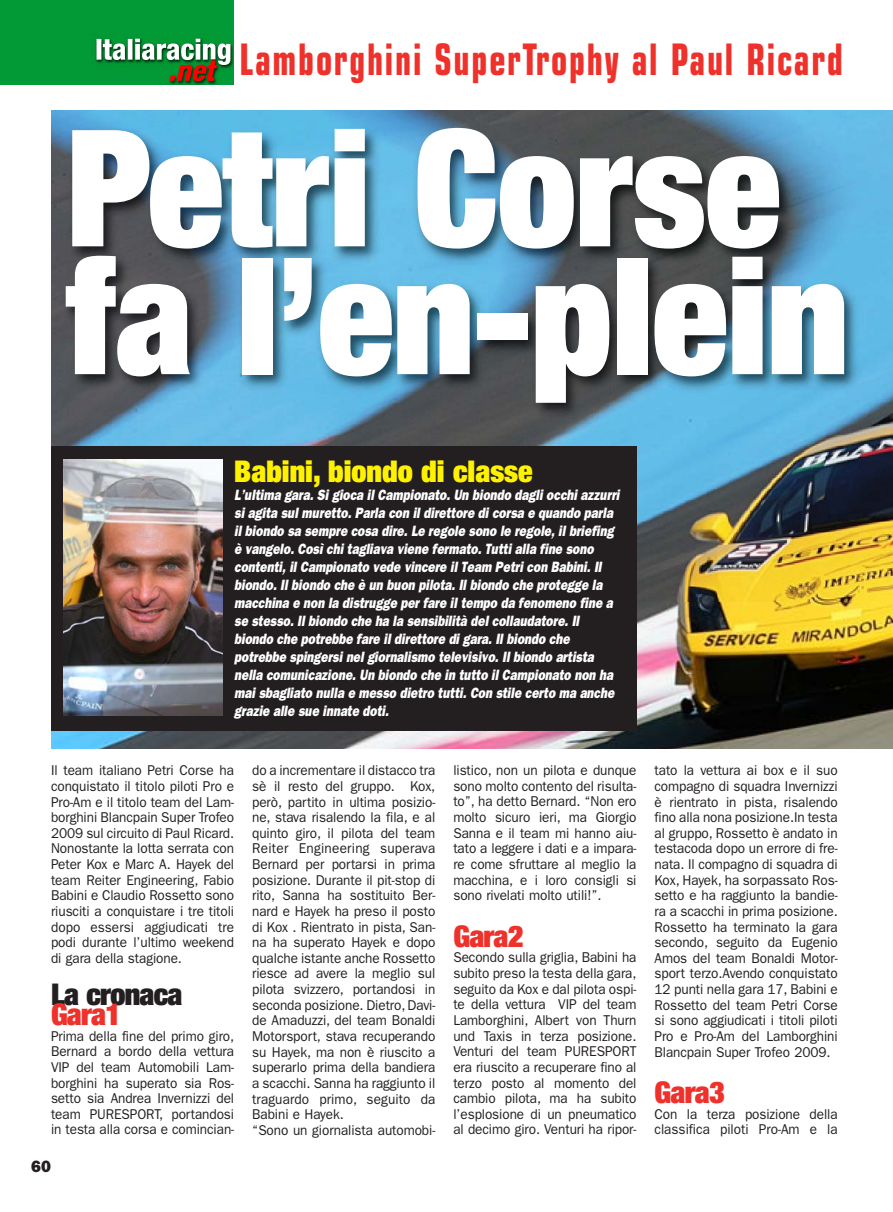
<style>
.page{position:relative;width:893px;height:1212px;background:#fff}
.page>*{position:absolute;margin:0;border:0;box-sizing:border-box;transform-origin:0 0}
.t1{font:900 condensed 162.6px/127.8px "Helvetica Neue LT Std";color:#fff;scale:.96 1}
.t2{font:700 condensed 43.5px "Eurostile LT Std";letter-spacing:.05em;color:#ee312a;scale:.8 1}
.t3{font:900 condensed 30px "Helvetica Neue LT Std";color:#fff200}
.t4{font:900 condensed 30px "Helvetica Neue LT Std";letter-spacing:-.025em;color:#ee312a}
.t5{font:900 condensed 30px "Helvetica Neue LT Std";letter-spacing:-.025em;color:#231f20}
.t6{font:16.5px "ITC Franklin Gothic Std Hvy";color:#231f20}
.t7{font:italic 15px/18px "ITC Franklin Gothic Std Hvy";color:#fff;scale:.8 1}
.t8{font:14.25px/15.6px "ITC Franklin Gothic Std";letter-spacing:-.005em;color:#231f20;text-align:justify;scale:.95 1}
</style>
<div class="page">
<div style="left:0;top:0;width:234px;height:85px;background:#029a36"></div>
<img style="left:97px;top:39px;width:133px;height:42px">
<img style="left:51px;top:601px;width:842px;height:147px">
<img style="left:51px;top:110px;width:842px;height:491px">
<div style="left:51px;top:446px;width:585px;height:284px;background:#231f20"></div>
<img style="left:64px;top:459px;width:159px;height:257px">
<h2 class="t2" style="left:239px;top:44px;width:756px">Lamborghini SuperTrophy al Paul Ricard</h2>
<h1 class="t1" style="left:66px;top:138px;width:816px">Petri Corse fa l’en-plein</h1>
<h3 class="t3" style="left:234px;top:460px;width:300px">Babini, biondo di classe</h3>
<p class="t7" style="left:234px;top:487px;width:486px">L ’ultima gara. Si gioca il Campionato. Un biondo dagli occhi azzurri si agita sul muretto. Parla con il direttore di corsa e quando parla il biondo sa sempre cosa dire. Le regole sono le regole, il briefing è vangelo. Così chi tagliava viene fermato. Tutti alla fine sono contenti, il Campionato vede vincere il Team Petri con Babini. Il biondo. Il biondo che è un buon pilota. Il biondo che protegge la macchina e non la distrugge per fare il tempo da fenomeno fine a se stesso. Il biondo che ha la sensibilità del collaudatore. Il biondo che potrebbe fare il direttore di gara. Il biondo che potrebbe spingersi nel giornalismo televisivo. Il biondo artista nella comunicazione. Un biondo che in tutto il Campionato non ha mai sbagliato nulla e messo dietro tutti. Con stile certo ma anche grazie alle sue innate doti.</p>
<p class="t8" style="left:51px;top:764px;width:194px">Il team italiano Petri Corse ha conquistato il titolo piloti Pro e Pro-Am e il titolo team del Lam&shy;borghini Blancpain Super Trofeo 2009 sul circuito di Paul Ricard.<br>Nonostante la lotta serrata con Peter Kox e Marc A. Hayek del team Reiter Engineering, Fabio Babini e Claudio Rossetto sono riusciti a conquistare i tre titoli dopo essersi aggiudicati tre podi durante l’ultimo weekend di gara della stagione.</p>
<h3 class="t5" style="left:51px;top:984px;width:133px">La cronaca</h3>
<h3 class="t4" style="left:51px;top:1003px;width:72px">Gara1</h3>
<p class="t8" style="left:51px;top:1029px;width:194px">Prima della fine del primo giro, Bernard a bordo della vettura VIP del team Automobili Lam&shy;borghini ha superato sia Ros&shy;setto sia Andrea Invernizzi del team PURESPORT, portandosi in testa alla corsa e comincian-</p>
<p class="t6" style="left:31px;top:1160px;width:21px">60</p>
<p class="t8" style="left:252px;top:764px;width:194px;text-align:left">do a incrementare il distacco tra sè il resto del gruppo. Kox, però, partito in ultima posizio&shy;ne, stava risalendo la fila, e al quinto giro, il pilota del team<br>Reiter Engineering superava<br>Bernard per portarsi in prima posizione. Durante il pit-stop di rito, Sanna ha sostituito Ber&shy;nard e Hayek ha preso il posto di Kox . Rientrato in pista, San&shy;na ha superato Hayek e dopo qualche istante anche Rossetto riesce ad avere la meglio sul pilota svizzero, portandosi in seconda posizione. Dietro, Davi&shy;de Amaduzzi, del team Bonaldi<br>Motorsport, stava recuperando su Hayek, ma non è riuscito a superarlo prima della bandiera a scacchi. Sanna ha raggiunto il traguardo primo, seguito da<br>Babini e Hayek.<br>“Sono un giornalista automobi-</p>
<p class="t8" style="left:453px;top:764px;width:194px">listico, non un pilota e dunque sono molto contento del risulta&shy;to”, ha detto Bernard. “Non ero molto sicuro ieri, ma Giorgio Sanna e il team mi hanno aiu&shy;tato a leggere i dati e a impara&shy;re come sfruttare al meglio la macchina, e i loro consigli si sono rivelati molto utili!”.</p>
<h3 class="t4" style="left:453px;top:925px;width:72px">Gara2</h3>
<p class="t8" style="left:453px;top:951px;width:194px">Secondo sulla griglia, Babini ha subito preso la testa della gara, seguito da Kox e dal pilota ospi&shy;te della vettura VIP del team Lamborghini, Albert von Thurn und Taxis in terza posizione.<br>Venturi del team PURESPORT era riuscito a recuperare fino al terzo posto al momento del cambio pilota, ma ha subito l’esplosione di un pneumatico al decimo giro. Venturi ha ripor-</p>
<p class="t8" style="left:654px;top:764px;width:194px">tato la vettura ai box e il suo compagno di squadra Invernizzi è rientrato in pista, risalendo fino alla nona posizione.In testa al gruppo, Rossetto è andato in testacoda dopo un errore di fre&shy;nata. Il compagno di squadra di Kox, Hayek, ha sorpassato Ros&shy;setto e ha raggiunto la bandie&shy;ra a scacchi in prima posizione.<br>Rossetto ha terminato la gara secondo, seguito da Eugenio Amos del team Bonaldi Motor&shy;sport terzo.Avendo conquistato 12 punti nella gara 17, Babini e Rossetto del team Petri Corse si sono aggiudicati i titoli piloti Pro e Pro-Am del Lamborghini Blancpain Super Trofeo 2009.</p>
<h3 class="t4" style="left:654px;top:1081px;width:72px">Gara3</h3>
<p class="t8" style="left:654px;top:1107px;width:194px">Con la terza posizione della classifica piloti Pro-Am e la</p>
</div>
